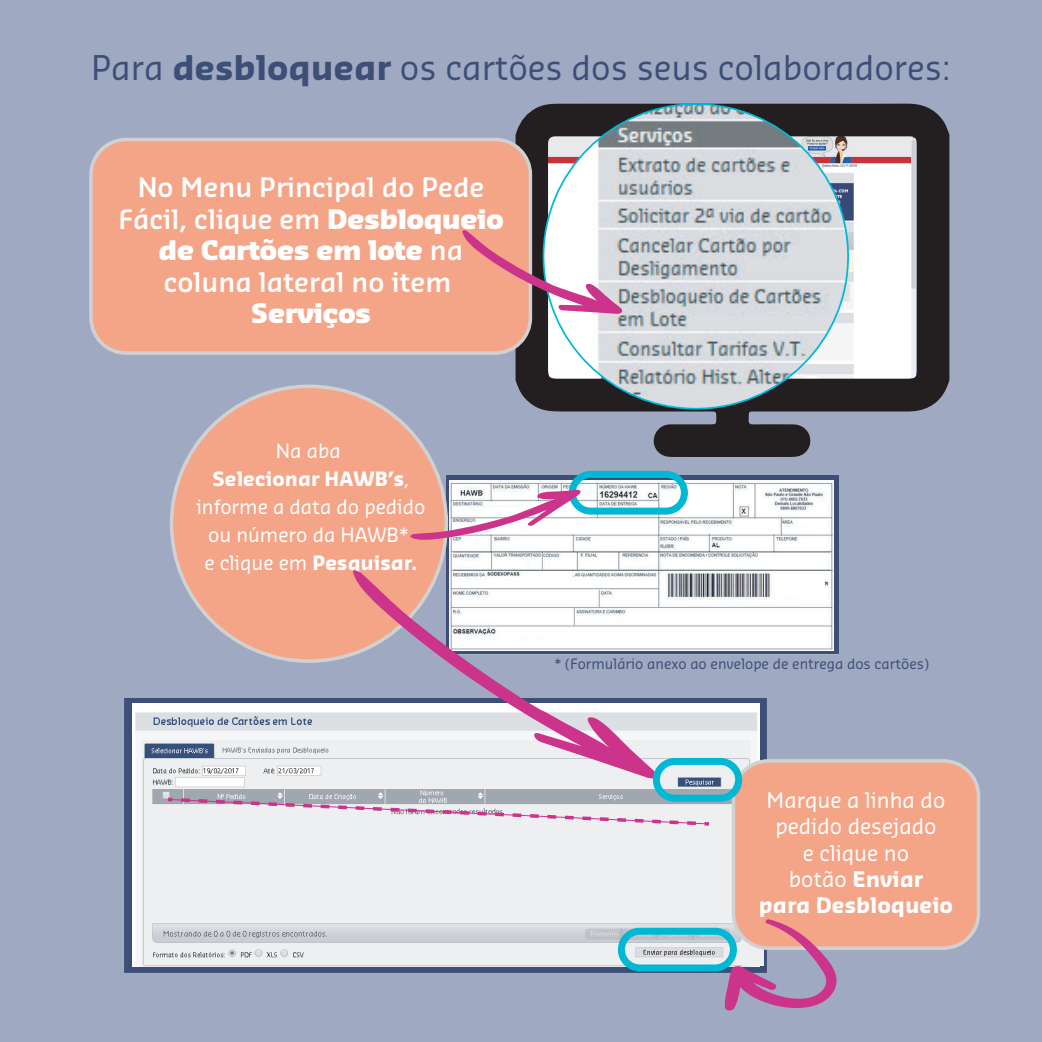
<style>
.page{position:relative;width:1042px;height:1042px;background:#a0a9c2}
.page>*{position:absolute;margin:0;border:0;box-sizing:border-box;transform-origin:0 0}
.t1{font:33.25px "Sansa Pro";color:#3d4e77}
.t2{font:600 26.25px/31.5px "Sansa Pro";color:#fff;text-align:center}
.t3{font:900 26.25px "Sansa Pro";color:#fff}
.t4{font:21px/26.2px "Sansa Pro";color:#fff;text-align:center}
.t5{font:19.25px/28px "Sansa Pro";color:#fff;text-align:center}
.t6{font:14px "Sansa Pro";color:#3d4e77}
.s1{font-weight:700}
.s2{font-weight:900}
</style>
<div class="page">
<div style="left:446px;top:475px;width:392px;height:179px;background:linear-gradient(to right,#3b527a,#3c4f78)"></div>
<svg style="left:124px;top:698px;width:642px;height:274px;background:#506084"></svg>
<div style="left:171px;top:386px;width:275px;height:275px;background:#f4a588;border-radius:50%"></div>
<img style="left:450px;top:480px;width:383px;height:170px">
<svg style="left:515px;top:104px;width:434px;height:353px"></svg>
<img style="left:132px;top:704px;width:628px;height:262px">
<div style="left:733px;top:761px;width:245px;height:187px;background:#f4a588;border-radius:35px"></div>
<div style="left:731px;top:759px;width:249px;height:191px;border:4px solid #d1d1d1;border-radius:35px"></div>
<svg style="left:724px;top:918px;width:121px;height:93px"></svg>
<svg style="left:168px;top:796px;width:541px;height:31px;background:#d8d0d9"></svg>
<div style="left:569px;top:471px;width:119px;height:44px;border:7px solid #00b8d3;border-radius:18px"></div>
<div style="left:618px;top:928px;width:119px;height:43px;border:7px solid #00b8d3;border-radius:18px"></div>
<svg style="left:410px;top:489px;width:172px;height:52px"></svg>
<img style="left:543px;top:104px;width:305px;height:305px;border-radius:152px">
<div style="left:91px;top:139px;width:439px;height:214px;background:#f4a588;border-radius:35px"></div>
<div style="left:89px;top:138px;width:443px;height:217px;border:4px solid #d1d1d1;border-radius:35px"></div>
<svg style="left:462px;top:230px;width:162px;height:84px"></svg>
<svg style="left:352px;top:569px;width:308px;height:211px"></svg>
<div style="left:653px;top:758px;width:89px;height:44px;border:7px solid #00b8d3;border-radius:18px"></div>
<p class="t1" style="left:91px;top:46px;width:861px">Para <span class="s1">desbloquear</span> os cartões dos seus colaboradores:</p>
<p class="t2" style="left:118px;top:171px;width:387px">No Menu Principal do Pede<br>Fácil, clique em <span class="s2">Desbloqueio de Cartões em lote</span> na coluna lateral no item</p>
<p class="t3" style="left:251px;top:296px;width:121px">Serviços</p>
<p class="t5" style="left:196px;top:436px;width:231px">Na aba<br><span class="s1">Selecionar HAWB’s</span>, informe a data do pedido ou número da HAWB*<br>e clique em <span class="s1">Pesquisar.</span></p>
<p class="t6" style="left:554px;top:655px;width:376px">* (Formulário anexo ao envelope de entrega dos cartões)</p>
<p class="t4" style="left:759px;top:786px;width:196px">Marque a linha do pedido desejado<br>e clique no<br>botão <span class="s1">Enviar<br>para Desbloqueio</span></p>
</div>
